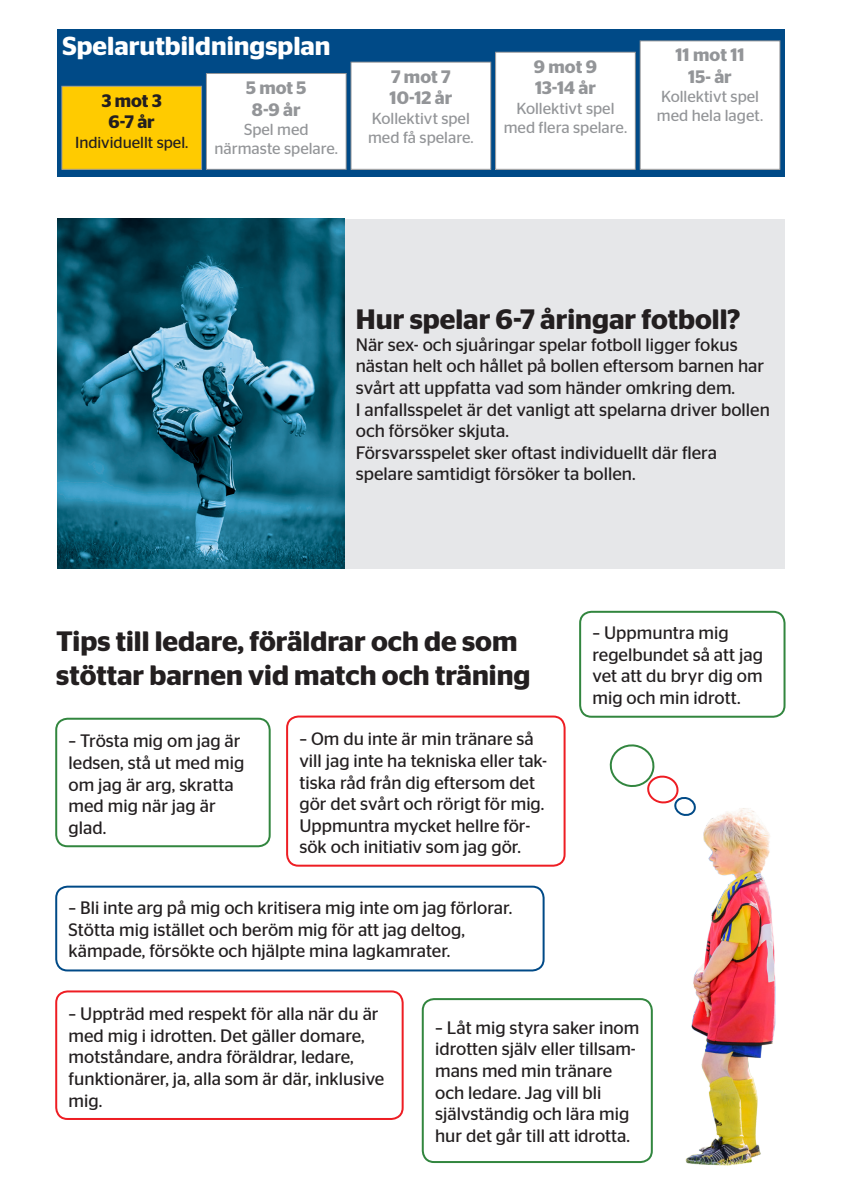
<style>
.page{position:relative;width:842px;height:1191px;background:#fff}
.page>*{position:absolute;margin:0;border:0;box-sizing:border-box;transform-origin:0 0}
.t1{font:600 28px/33.6px "Stag Sans";color:#231f20}
.t2{font:600 26px "Stag Sans";color:#fff}
.t3{font:18px/21.6px "Stag Sans";color:#231f20}
.t4{font:600 18px "Stag Sans";color:#939598}
.t5{font:600 18px "Stag Sans";color:#231f20}
.t6{font:16px/19.2px "Stag Sans";color:#939598;text-align:center}
.t7{font:16px "Stag Sans";color:#231f20}
</style>
<div class="page">
<div style="left:57px;top:219px;width:727px;height:349px;background:#e6e7e9"></div>
<img style="left:57px;top:219px;width:287px;height:349px">
<svg style="left:609px;top:744px;width:70px;height:60px"></svg>
<div style="left:286px;top:715px;width:280px;height:151px;border:2px solid #ee1d23;border-radius:11px"></div>
<div style="left:55px;top:990px;width:349px;height:130px;border:2px solid #ee1d23;border-radius:11px"></div>
<div style="left:422px;top:998px;width:231px;height:165px;border:2px solid #32863f;border-radius:11px"></div>
<div style="left:55px;top:717px;width:216px;height:130px;border:2px solid #32863f;border-radius:11px"></div>
<div style="left:55px;top:885px;width:490px;height:86px;border:2px solid #004a87;border-radius:11px"></div>
<img style="left:673px;top:789px;width:103px;height:377px">
<div style="left:579px;top:611px;width:206px;height:106px;border:2px solid #32863f;border-radius:11px"></div>
<div style="left:57px;top:29px;width:727px;height:147px;background:#004a87"></div>
<div style="left:62px;top:86px;width:140px;height:83px;background:#ffcb00"></div>
<div style="left:61px;top:86px;width:141px;height:84px;border:1px solid #939598"></div>
<div style="left:206px;top:73px;width:140px;height:96px;background:#fff"></div>
<div style="left:206px;top:73px;width:141px;height:97px;border:1px solid #939598"></div>
<div style="left:351px;top:62px;width:140px;height:107px;background:#fff"></div>
<div style="left:350px;top:62px;width:141px;height:108px;border:1px solid #939598"></div>
<div style="left:496px;top:52px;width:139px;height:117px;background:#fff"></div>
<div style="left:495px;top:52px;width:141px;height:118px;border:1px solid #939598"></div>
<div style="left:640px;top:41px;width:140px;height:128px;background:#fff"></div>
<div style="left:640px;top:40px;width:140px;height:130px;border:1px solid #939598"></div>
<p class="t2" style="left:62px;top:31px;width:270px">Spelarutbildningsplan</p>
<p class="t5" style="left:102px;top:90px;width:61px">3 mot 3</p>
<p class="t5" style="left:109px;top:112px;width:48px">6-7 år</p>
<p class="t7" style="left:75px;top:133px;width:115px">Individuellt spel.</p>
<p class="t4" style="left:246px;top:77px;width:62px">5 mot 5</p>
<p class="t4" style="left:252px;top:99px;width:50px">8-9 år</p>
<p class="t6" style="left:214px;top:120px;width:125px">Spel med närmaste spelare.</p>
<p class="t4" style="left:391px;top:66px;width:61px">7 mot 7</p>
<p class="t4" style="left:390px;top:88px;width:64px">10-12 år</p>
<p class="t6" style="left:368px;top:108px;width:107px;text-align:left">Kollektivt spel med få spelare.</p>
<p class="t4" style="left:534px;top:56px;width:64px">9 mot 9</p>
<p class="t4" style="left:535px;top:78px;width:62px">13-14 år</p>
<p class="t6" style="left:504px;top:98px;width:125px">Kollektivt spel med flera spelare.</p>
<p class="t4" style="left:675px;top:45px;width:71px">11 mot 11</p>
<p class="t4" style="left:688px;top:66px;width:45px">15- år</p>
<p class="t6" style="left:657px;top:87px;width:108px;text-align:left">Kollektivt spel med hela laget.</p>
<p class="t1" style="left:356px;top:302px;width:386px">Hur spelar 6-7 åringar fotboll?</p>
<p class="t3" style="left:356px;top:333px;width:416px">När sex- och sjuåringar spelar fotboll ligger fokus nästan helt och hållet på bollen eftersom barnen har svårt att uppfatta vad som händer omkring dem.<br>I anfallsspelet är det vanligt att spelarna driver bollen och försöker skjuta.<br>Försvarsspelet sker oftast individuellt där flera spelare samtidigt försöker ta bollen.</p>
<p class="t1" style="left:56px;top:624px;width:476px">Tips till ledare, föräldrar och de som stöttar barnen vid match och träning</p>
<p class="t3" style="left:69px;top:730px;width:177px">– Trösta mig om jag är ledsen, stå ut med mig om jag är arg, skratta med mig när jag är glad.</p>
<p class="t3" style="left:299px;top:728px;width:249px">– Om du inte är min tränare så vill jag inte ha tekniska eller tak&shy;tiska råd från dig eftersom det gör det svårt och rörigt för mig.<br>Uppmuntra mycket hellre för&shy;sök och initiativ som jag gör.</p>
<p class="t3" style="left:69px;top:897px;width:445px">– Bli inte arg på mig och kritisera mig inte om jag förlorar.<br>Stötta mig istället och beröm mig för att jag deltog, kämpade, försökte och hjälpte mina lagkamrater.</p>
<p class="t3" style="left:592px;top:622px;width:172px">– Uppmuntra mig regelbundet så att jag vet att du bryr dig om mig och min idrott.</p>
<p class="t3" style="left:69px;top:1003px;width:317px">– Uppträd med respekt för alla när du är med mig i idrotten. Det gäller domare, motståndare, andra föräldrar, ledare, funktionärer, ja, alla som är där, inklusive mig.</p>
<p class="t3" style="left:435px;top:1016px;width:206px">– Låt mig styra saker inom idrotten själv eller tillsam&shy;mans med min tränare och ledare. Jag vill bli självständig och lära mig hur det går till att idrotta.</p>
</div>
